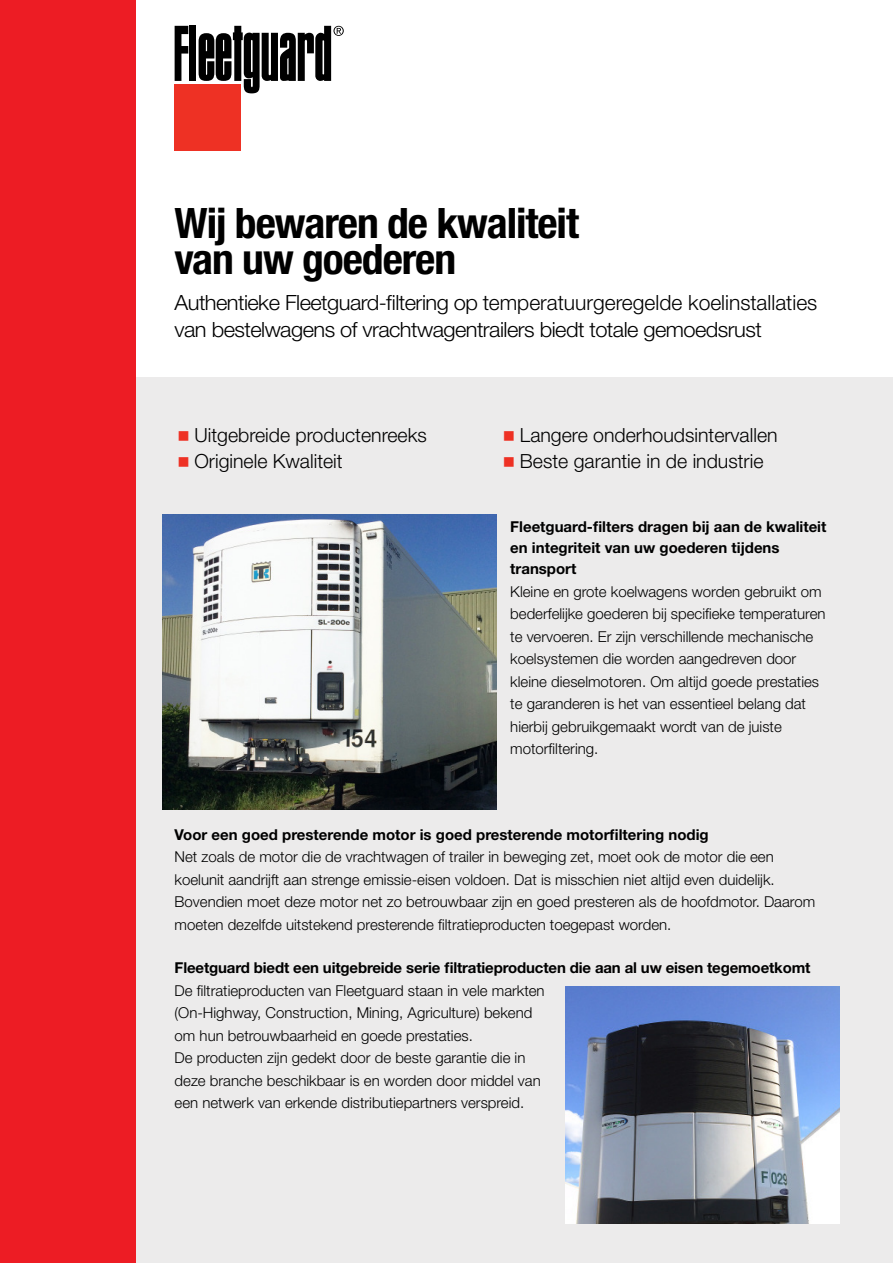
<style>
.page{position:relative;width:893px;height:1263px;background:#fff}
.page>*{position:absolute;margin:0;border:0;box-sizing:border-box;transform-origin:0 0}
.t1{font:700 condensed 42px/36px "Helvetica Neue LT Std";letter-spacing:-.025em;color:#000;scale:1.04 1}
.t2{font:300 21px/27px "Helvetica Neue LT Std";letter-spacing:-.025em;color:#000;scale:1.04 1}
.t3{font:300 19.5px "Helvetica Neue LT Std";color:#000}
.t4{font:300 15px/22.5px "Helvetica Neue LT Std";color:#000}
.t5{font:700 15px/21px "Helvetica Neue LT Std";color:#000}
.s1{color:#ee3124}
</style>
<div class="page">
<div style="left:135px;top:378px;width:757px;height:885px;background:#ecebeb"></div>
<div style="left:0;top:0;width:135px;height:1263px;background:#ed1c24"></div>
<div style="left:175px;top:84px;width:66px;height:67px;background:#ee3124"></div>
<div style="left:189px;top:26px;width:7px;height:55px;background:#000"></div>
<svg style="left:175px;top:26px;width:13px;height:55px"></svg>
<svg style="left:198px;top:26px;width:146px;height:67px"></svg>
<img style="left:163px;top:514px;width:333px;height:296px">
<img style="left:565px;top:987px;width:274px;height:237px">
<h1 class="t1" style="left:175px;top:209px;width:390px">Wij bewaren de kwaliteit van uw goederen</h1>
<h2 class="t2" style="left:175px;top:291px;width:619px">Authentieke Fleetguard-filtering op temperatuurgeregelde koelinstallaties van bestelwagens of vrachtwagentrailers biedt totale gemoedsrust</h2>
<h3 class="t3" style="left:177px;top:428px;width:251px"><span class="s1">■</span> Uitgebreide productenreeks</h3>
<h3 class="t3" style="left:503px;top:428px;width:276px"><span class="s1">■</span> Langere onderhoudsintervallen</h3>
<h3 class="t3" style="left:177px;top:454px;width:166px"><span class="s1">■</span> Originele Kwaliteit</h3>
<h3 class="t3" style="left:503px;top:454px;width:262px"><span class="s1">■</span> Beste garantie in de industrie</h3>
<p class="t5" style="left:510px;top:518px;width:318px">Fleetguard-filters dragen bij aan de kwaliteit en integriteit van uw goederen tijdens transport</p>
<p class="t4" style="left:510px;top:582px;width:317px">Kleine en grote koelwagens worden gebruikt om bederfelijke goederen bij specifieke temperaturen te vervoeren. Er zijn verschillende mechanische koelsystemen die worden aangedreven door kleine dieselmotoren. Om altijd goede prestaties te garanderen is het van essentieel belang dat hierbij gebruikgemaakt wordt van de juiste motorfiltering.</p>
<p class="t5" style="left:175px;top:825px;width:535px">Voor een goed presterende motor is goed presterende motorfiltering nodig</p>
<p class="t4" style="left:175px;top:847px;width:642px">Net zoals de motor die de vrachtwagen of trailer in beweging zet, moet ook de motor die een koelunit aandrijft aan strenge emissie-eisen voldoen. Dat is misschien niet altijd even duidelijk.<br>Bovendien moet deze motor net zo betrouwbaar zijn en goed presteren als de hoofdmotor. Daarom moeten dezelfde uitstekend presterende filtratieproducten toegepast worden.</p>
<p class="t5" style="left:175px;top:959px;width:637px">Fleetguard biedt een uitgebreide serie filtratieproducten die aan al uw eisen tegemoetkomt</p>
<p class="t4" style="left:175px;top:981px;width:371px">De filtratieproducten van Fleetguard staan in vele markten (On-Highway, Construction, Mining, Agriculture) bekend om hun betrouwbaarheid en goede prestaties.<br>De producten zijn gedekt door de beste garantie die in deze branche beschikbaar is en worden door middel van een netwerk van erkende distributiepartners verspreid.</p>
</div>
